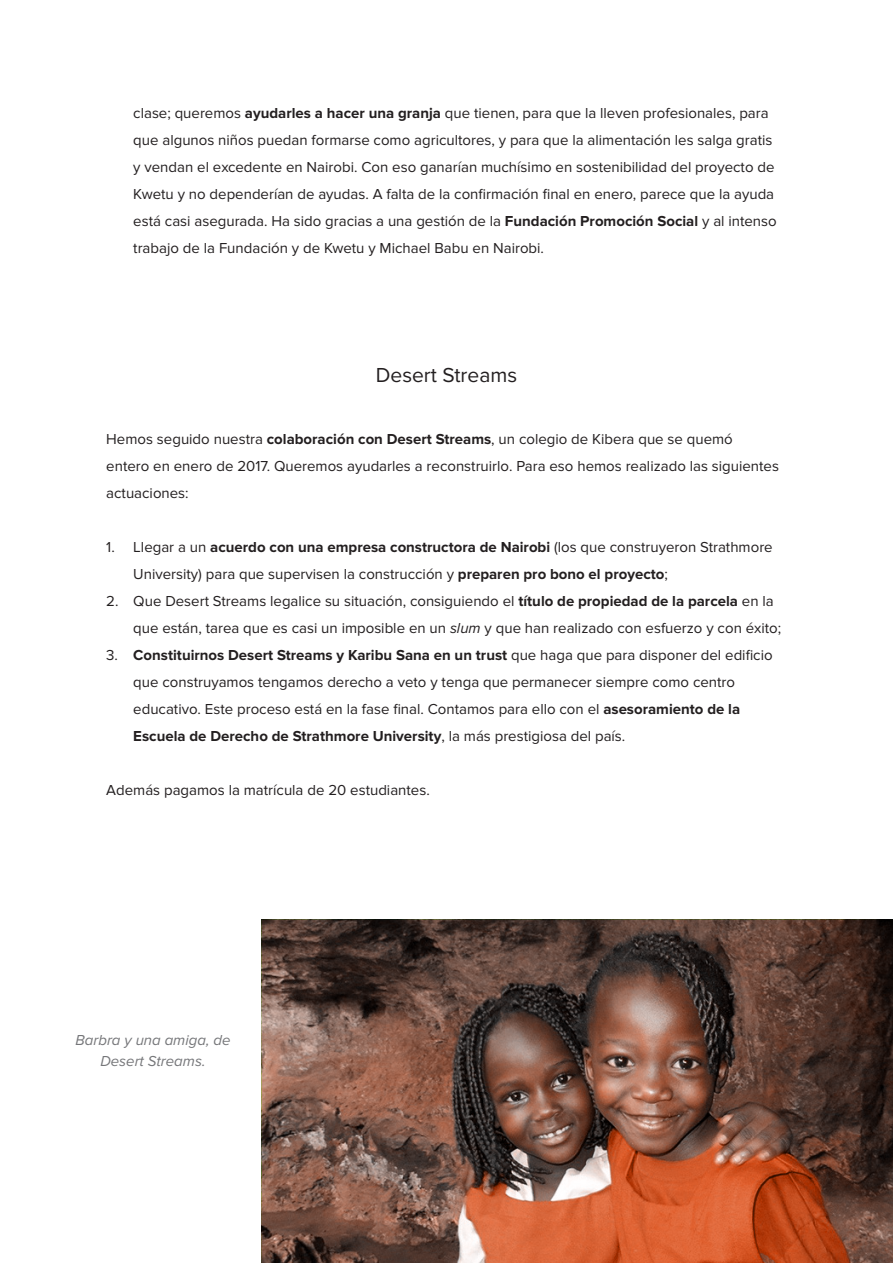
<style>
.page{position:relative;width:893px;height:1263px;background:#fff}
.page>*{position:absolute;margin:0;border:0;box-sizing:border-box;transform-origin:0 0}
.t1{font:21px "Proxima Nova";color:#231f20}
.t2{font:15px/27px "Proxima Nova";color:#231f20}
.t3{font:italic 15px/21px "Proxima Nova";color:#757679;text-align:center}
.s1{font-weight:700}
.s2{font-style:italic}
</style>
<div class="page">
<svg style="left:262px;top:921px;width:631px;height:342px;background:#764c3c"></svg>
<p class="t2" style="left:133px;top:100px;width:645px">clase; queremos <span class="s1">ayudarles a hacer una granja</span> que tienen, para que la lleven profesionales, para que algunos niños puedan formarse como agricultores, y para que la alimentación les salga gratis y vendan el excedente en Nairobi. Con eso ganarían muchísimo en sostenibilidad del proyecto de Kwetu y no dependerían de ayudas. A falta de la confirmación final en enero, parece que la ayuda está casi asegurada. Ha sido gracias a una gestión de la <span class="s1">Fundación Promoción Social</span> y al intenso trabajo de la Fundación y de Kwetu y Michael Babu en Nairobi.</p>
<h1 class="t1" style="left:376px;top:363px;width:143px">Desert Streams</h1>
<p class="t2" style="left:106px;top:426px;width:674px">Hemos seguido nuestra <span class="s1">colaboración con Desert Streams</span>, un colegio de Kibera que se quemó entero en enero de 2017. Queremos ayudarles a reconstruirlo. Para eso hemos realizado las siguientes actuaciones:</p>
<p class="t2" style="left:133px;top:534px;width:641px;text-indent:-27px">1. Llegar a un <span class="s1">acuerdo con una empresa constructora de Nairobi</span> (los que construyeron Strathmore<br>University) para que supervisen la construcción y <span class="s1">preparen pro bono el proyecto</span>;</p>
<p class="t2" style="left:133px;top:588px;width:649px;text-indent:-27px">2. Que Desert Streams legalice su situación, consiguiendo el <span class="s1">título de propiedad de la parcela</span> en la que están, tarea que es casi un imposible en un <span class="s2">slum</span> y que han realizado con esfuerzo y con éxito;</p>
<p class="t2" style="left:133px;top:642px;width:641px;text-indent:-27px">3. <span class="s1">Constituirnos Desert Streams y Karibu Sana en un trust</span> que haga que para disponer del edificio que construyamos tengamos derecho a veto y tenga que permanecer siempre como centro educativo. Este proceso está en la fase final. Contamos para ello con el <span class="s1">asesoramiento de la Escuela de Derecho de Strathmore University</span>, la más prestigiosa del país.</p>
<p class="t2" style="left:106px;top:777px;width:325px">Además pagamos la matrícula de 20 estudiantes.</p>
<p class="t3" style="left:75px;top:1030px;width:157px">Barbra y una amiga, de<br>Desert Streams.</p>
</div>
